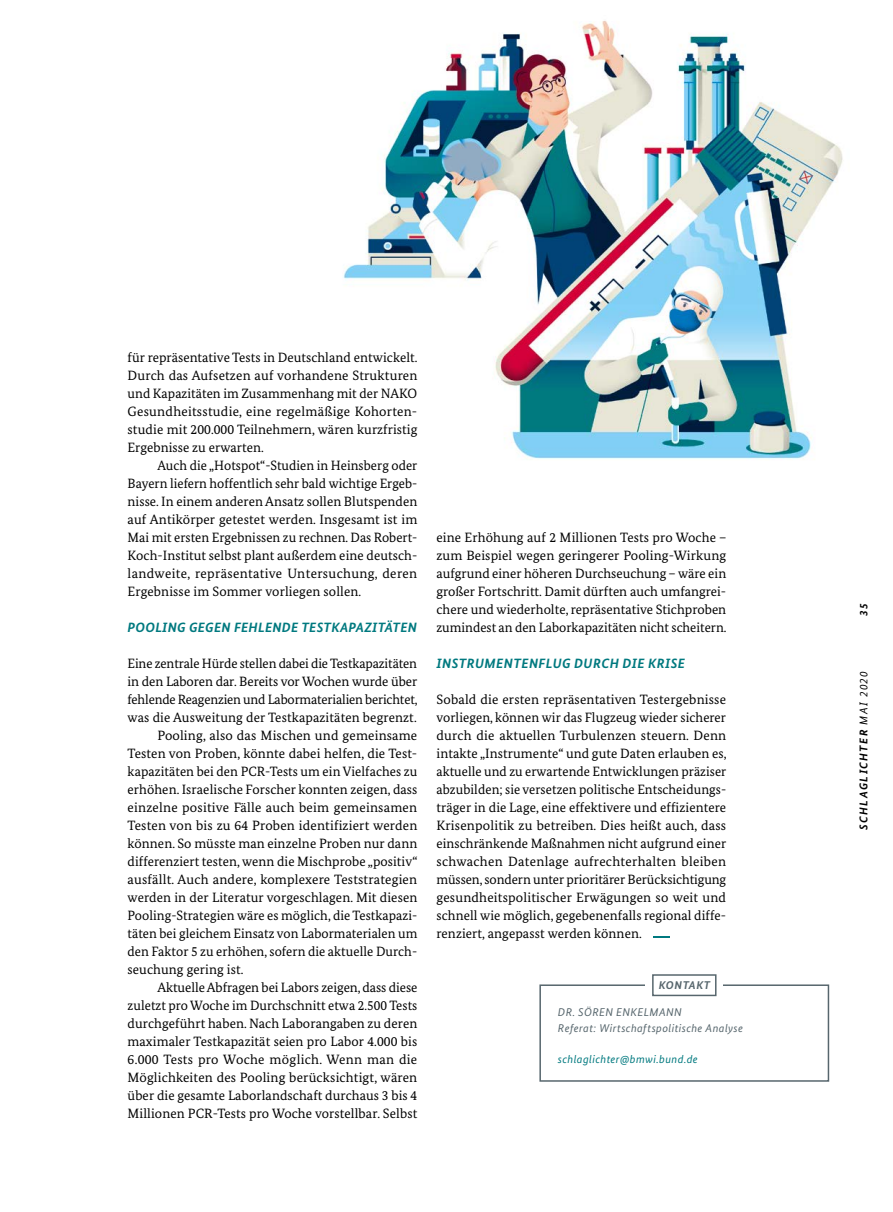
<style>
.page{position:relative;width:893px;height:1212px;background:#fff}
.page>*{position:absolute;margin:0;border:0;box-sizing:border-box;transform-origin:0 0}
.t1{font:13.5px/18px "Bundes Serif";letter-spacing:.005em;color:#000;text-align:justify}
.t2{font:italic 700 13.5px "Bundes Sans";letter-spacing:.02em;color:#00797f}
.t3{font:italic 11.25px/15.8px "Bundes Sans";letter-spacing:.035em;color:#57666d}
.t4{font:italic 11.25px "Bundes Sans";letter-spacing:.035em;color:#00797f}
.t5{font:italic 700 11.25px "Bundes Sans";letter-spacing:.13em;color:#000}
.t6{font:italic 700 11.25px "Bundes Sans";letter-spacing:.05em;color:#57666d}
.s1{font-weight:400}
</style>
<div class="page">
<svg style="left:653px;top:936px;width:16px;height:2px"></svg>
<img style="left:343px;top:20px;width:500px;height:439px">
<div style="left:539px;top:984px;width:290px;height:98px;border:2px solid #57666d"></div>
<div style="left:646px;top:974px;width:77px;height:22px;background:#fff"></div>
<div style="left:652px;top:974px;width:64px;height:22px;border:2px solid #57666d"></div>
<p class="t1" style="left:128px;top:348px;width:292px">für repräsentative Tests in Deutschland entwickelt.<br>Durch das Aufsetzen auf vorhandene Strukturen und Kapazitäten im Zusammenhang mit der NAKO Gesundheitsstudie, eine regelmäßige Kohorten&shy;studie mit 200.000 Teilnehmern, wären kurzfristig Ergebnisse zu erwarten.</p>
<p class="t1" style="left:128px;top:456px;width:291px;text-indent:30px">Auch die „Hotspot“-Studien in Heinsberg oder Bayern liefern hoffentlich sehr bald wichtige Ergeb&shy;nisse. In einem anderen Ansatz sollen Blutspenden auf Antikörper getestet werden. Insgesamt ist im Mai mit ersten Ergebnissen zu rechnen. Das Robert-Koch-Institut selbst plant außerdem eine deutsch&shy;landweite, repräsentative Untersuchung, deren Ergebnisse im Sommer vorliegen sollen.</p>
<p class="t2" style="left:128px;top:619px;width:291px">POOLING GEGEN FEHLENDE TESTKAPAZITÄTEN</p>
<p class="t1" style="left:128px;top:654px;width:291px">Eine zentrale Hürde stellen dabei die Testkapazitäten</p>
<p class="t1" style="left:128px;top:672px;width:291px">in den Laboren dar. Bereits vor Wochen wurde über</p>
<p class="t1" style="left:128px;top:690px;width:291px">fehlende Reagenzien und Labormaterialien berichtet,</p>
<p class="t1" style="left:128px;top:708px;width:291px">was die Ausweitung der Testkapazitäten begrenzt.</p>
<p class="t1" style="left:157px;top:726px;width:261px">Pooling, also das Mischen und gemeinsame</p>
<p class="t1" style="left:128px;top:744px;width:291px">Testen von Proben, könnte dabei helfen, die Test-</p>
<p class="t1" style="left:128px;top:762px;width:291px">kapazitäten bei den PCR-Tests um ein Vielfaches zu</p>
<p class="t1" style="left:128px;top:780px;width:291px">erhöhen. Israelische Forscher konnten zeigen, dass</p>
<p class="t1" style="left:128px;top:798px;width:291px">einzelne positive Fälle auch beim gemeinsamen</p>
<p class="t1" style="left:128px;top:816px;width:291px">Testen von bis zu 64 Proben identifiziert werden</p>
<p class="t1" style="left:128px;top:834px;width:291px">können. So müsste man einzelne Proben nur dann</p>
<p class="t1" style="left:128px;top:852px;width:291px">differenziert testen, wenn die Mischprobe „positiv“</p>
<p class="t1" style="left:128px;top:870px;width:291px">ausfällt. Auch andere, komplexere Teststrategien</p>
<p class="t1" style="left:128px;top:888px;width:291px">werden in der Literatur vorgeschlagen. Mit diesen</p>
<p class="t1" style="left:128px;top:906px;width:291px">Pooling-Strategien wäre es möglich, die Testkapazi-</p>
<p class="t1" style="left:128px;top:924px;width:291px">täten bei gleichem Einsatz von Labormaterialen um</p>
<p class="t1" style="left:128px;top:942px;width:291px">den Faktor 5 zu erhöhen, sofern die aktuelle Durch-</p>
<p class="t1" style="left:128px;top:960px;width:117px">seuchung gering ist.</p>
<p class="t1" style="left:157px;top:978px;width:262px">Aktuelle Abfragen bei Labors zeigen, dass diese</p>
<p class="t1" style="left:128px;top:996px;width:291px">zuletzt pro Woche im Durchschnitt etwa 2.500 Tests</p>
<p class="t1" style="left:128px;top:1014px;width:291px">durchgeführt haben. Nach Laborangaben zu deren</p>
<p class="t1" style="left:128px;top:1032px;width:291px">maximaler Testkapazität seien pro Labor 4.000 bis</p>
<p class="t1" style="left:128px;top:1050px;width:291px">6.000 Tests pro Woche möglich. Wenn man die</p>
<p class="t1" style="left:128px;top:1068px;width:291px">Möglichkeiten des Pooling berücksichtigt, wären</p>
<p class="t1" style="left:128px;top:1086px;width:291px">über die gesamte Laborlandschaft durchaus 3 bis 4</p>
<p class="t1" style="left:128px;top:1104px;width:291px">Millionen PCR-Tests pro Woche vorstellbar. Selbst</p>
<p class="t1" style="left:436px;top:528px;width:292px">eine Erhöhung auf 2 Millionen Tests pro Woche – zum Beispiel wegen geringerer Pooling-Wirkung aufgrund einer höheren Durchseuchung – wäre ein großer Fortschritt. Damit dürften auch umfangrei&shy;chere und wiederholte, repräsentative Stichproben zumindest an den Laborkapazitäten nicht scheitern.</p>
<p class="t2" style="left:437px;top:655px;width:250px">INSTRUMENTENFLUG DURCH DIE KRISE</p>
<p class="t1" style="left:436px;top:690px;width:292px">Sobald die ersten repräsentativen Testergebnisse vorliegen, können wir das Flugzeug wieder sicherer durch die aktuellen Turbulenzen steuern. Denn intakte „Instrumente“ und gute Daten erlauben es, aktuelle und zu erwartende Entwicklungen präziser abzubilden; sie versetzen politische Entscheidungs&shy;träger in die Lage, eine effektivere und effizientere Krisenpolitik zu betreiben. Dies heißt auch, dass einschränkende Maßnahmen nicht aufgrund einer schwachen Datenlage aufrechterhalten bleiben müssen, sondern unter prioritärer Berücksichtigung gesundheitspolitischer Erwägungen so weit und schnell wie möglich, gegebenenfalls regional diffe&shy;renziert, angepasst werden können.</p>
<p class="t6" style="left:659px;top:978px;width:53px">KONTAKT</p>
<p class="t3" style="left:558px;top:1004px;width:187px">DR. SÖREN ENKELMANN<br>Referat: Wirtschaftspolitische Analyse</p>
<p class="t4" style="left:558px;top:1052px;width:141px">schlaglichter@bmwi.bund.de</p>
<p class="t5" style="left:857px;top:616px;width:14px;rotate:-90deg">35</p>
<p class="t5" style="left:857px;top:830px;width:160px;rotate:-90deg">SCHLAGLICHTER <span class="s1">MAI 2020</span></p>
</div>
